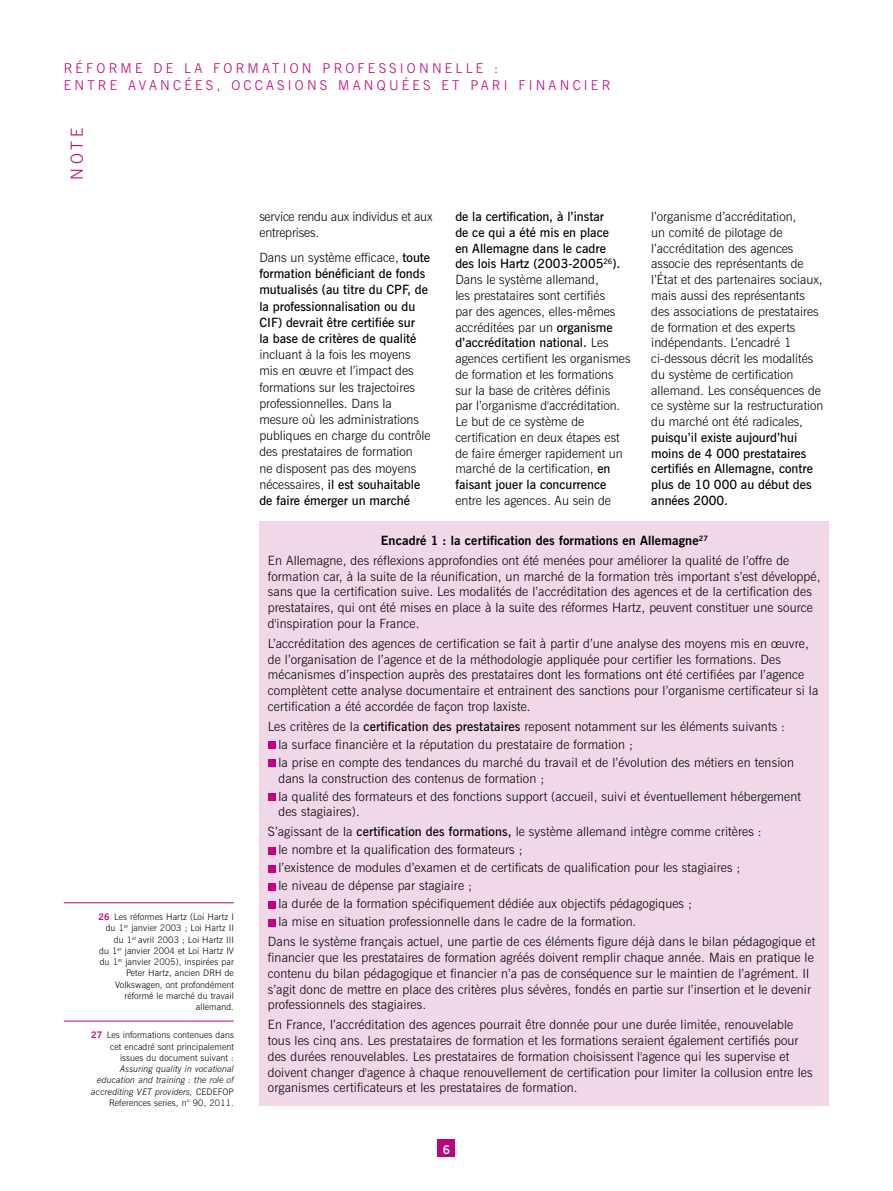
<style>
.page{position:relative;width:893px;height:1191px;background:#fff}
.page>*{position:absolute;margin:0;border:0;box-sizing:border-box;transform-origin:0 0}
.t1{font:300 16.5px "News Gothic BT";color:#c0027b}
._100_Titre_01{font:300 13.5px/16.5px "News Gothic BT";letter-spacing:.24em;color:#c0027b}
.TC{font:300 12.75px/15.8px "News Gothic BT";letter-spacing:.01em;color:#000}
.TC-2{font:700 12.75px "News Gothic BT";letter-spacing:.01em;color:#000}
.TC-3{font:300 12.75px/16.2px "News Gothic BT";letter-spacing:-.02em;color:#000}
.Normal_e{font:700 12px "News Gothic BT";color:#fff}
._500_Notes{font:300 9px/11.2px "News Gothic BT";letter-spacing:.01em;color:#000;text-align:right}
.s1{font-weight:700;color:#c0027b}
.s2{font-style:italic}
.s3{font-weight:600}
</style>
<div class="page">
<div style="left:438px;top:1140px;width:17px;height:17px;background:#c0027b"></div>
<hr style="left:64px;top:902px;width:170px;height:1px;background:#c0027b">
<hr style="left:64px;top:1020px;width:170px;height:1px;background:#c0027b">
<div style="left:259px;top:521px;width:570px;height:585px;background:#f1d8e9"></div>
<div style="left:268px;top:741px;width:7px;height:8px;background:#c0027b"></div>
<div style="left:268px;top:759px;width:7px;height:8px;background:#c0027b"></div>
<div style="left:268px;top:793px;width:7px;height:7px;background:#c0027b"></div>
<div style="left:268px;top:847px;width:7px;height:7px;background:#c0027b"></div>
<div style="left:268px;top:865px;width:7px;height:7px;background:#c0027b"></div>
<div style="left:268px;top:883px;width:7px;height:7px;background:#c0027b"></div>
<div style="left:268px;top:901px;width:7px;height:7px;background:#c0027b"></div>
<div style="left:268px;top:919px;width:7px;height:7px;background:#c0027b"></div>
<p class="_100_Titre_01" style="left:64px;top:60px;width:548px">RÉFORME DE LA FORMATION PROFESSIONNELLE :<br>ENTRE AVANCÉES, OCCASIONS MANQUÉES ET PARI FINANCIER</p>
<p class="t1" style="left:67px;top:180px;width:54px;rotate:-90deg">NOTE</p>
<p class="_500_Notes" style="left:99px;top:911px;width:137px"><span class="s1">26</span> Les réformes Hartz (Loi Hartz I du 1<sup>er</sup> janvier 2003 ; Loi Hartz II du 1<sup>er</sup> avril 2003 ; Loi Hartz III<br>du 1<sup>er</sup> janvier 2004 et Loi Hartz IV du 1<sup>er</sup> janvier 2005), inspirées par<br>Peter Hartz, ancien DRH de<br>Volkswagen, ont profondément réformé le marché du travail allemand.</p>
<p class="_500_Notes" style="left:91px;top:1029px;width:144px"><span class="s1">27</span> Les informations contenues dans cet encadré sont principalement issues du document suivant :<br><span class="s2">Assuring quality in vocational education and training : the role of accrediting VET providers,</span> CEDEFOP References series, n° 90, 2011.</p>
<p class="TC-3" style="left:259px;top:208px;width:175px">service rendu aux individus et aux entreprises.</p>
<p class="TC" style="left:259px;top:249px;width:173px;line-height:16.2px">Dans un système efficace, <span class="s3">toute formation bénéficiant de fonds mutualisés (au titre du CPF, de la professionnalisation ou du<br>CIF) devrait être certifiée sur<br>la base de critères de qualité </span>incluant à la fois les moyens mis en œuvre et l’impact des formations sur les trajectoires professionnelles. Dans la mesure où les administrations publiques en charge du contrôle des prestataires de formation<br>ne disposent pas des moyens nécessaires, <span class="s3">il est souhaitable de faire émerger un marché</span></p>
<p class="TC" style="left:455px;top:209px;width:177px"><span class="s3">de la certification, à l’instar<br>de ce qui a été mis en place<br>en Allemagne dans le cadre<br>des lois Hartz (2003-2005</span><sup>26</sup><span class="s3">).<br></span>Dans le système allemand,<br>les prestataires sont certifiés<br>par des agences, elles-mêmes accréditées par un <span class="s3">organisme d’accréditation national.</span> Les agences certifient les organismes de formation et les formations sur la base de critères définis par l’organisme d'accréditation.<br>Le but de ce système de certification en deux étapes est de faire émerger rapidement un marché de la certification, <span class="s3">en faisant jouer la concurrence </span>entre les agences. Au sein de</p>
<p class="TC" style="left:651px;top:209px;width:174px">l’organisme d’accréditation,<br>un comité de pilotage de l’accréditation des agences associe des représentants de l’État et des partenaires sociaux, mais aussi des représentants des associations de prestataires de formation et des experts indépendants. L’encadré 1 ci-dessous décrit les modalités du système de certification allemand. Les conséquences de ce système sur la restructuration du marché ont été radicales, <span class="s3">puisqu’il existe aujourd’hui moins de 4 000 prestataires certifiés en Allemagne, contre plus de 10 000 au début des années 2000.</span></p>
<p class="TC-2" style="left:381px;top:532px;width:329px">Encadré 1 : la certification des formations en Allemagne<sup>27</sup></p>
<p class="TC" style="left:268px;top:552px;width:554px">En Allemagne, des réflexions approfondies ont été menées pour améliorer la qualité de l’offre de formation car, à la suite de la réunification, un marché de la formation très important s’est développé, sans que la certification suive. Les modalités de l’accréditation des agences et de la certification des prestataires, qui ont été mises en place à la suite des réformes Hartz, peuvent constituer une source d'inspiration pour la France.</p>
<p class="TC" style="left:268px;top:635px;width:552px">L’accréditation des agences de certification se fait à partir d’une analyse des moyens mis en œuvre, de l’organisation de l’agence et de la méthodologie appliquée pour certifier les formations. Des mécanismes d’inspection auprès des prestataires dont les formations ont été certifiées par l’agence complètent cette analyse documentaire et entrainent des sanctions pour l’organisme certificateur si la certification a été accordée de façon trop laxiste.</p>
<p class="TC" style="left:268px;top:718px;width:519px">Les critères de la <span class="s3">certification des prestataires</span> reposent notamment sur les éléments suivants :</p>
<p class="TC" style="left:278px;top:736px;width:356px">la surface financière et la réputation du prestataire de formation ;</p>
<p class="TC" style="left:278px;top:754px;width:517px">la prise en compte des tendances du marché du travail et de l’évolution des métiers en tension dans la construction des contenus de formation ;</p>
<p class="TC" style="left:278px;top:788px;width:524px">la qualité des formateurs et des fonctions support (accueil, suivi et éventuellement hébergement des stagiaires).</p>
<p class="TC" style="left:268px;top:824px;width:495px">S’agissant de la <span class="s3">certification des formations,</span> le système allemand intègre comme critères :</p>
<p class="TC" style="left:278px;top:842px;width:246px">le nombre et la qualification des formateurs ;</p>
<p class="TC" style="left:278px;top:860px;width:463px">l’existence de modules d’examen et de certificats de qualification pour les stagiaires ;</p>
<p class="TC" style="left:278px;top:878px;width:195px">le niveau de dépense par stagiaire ;</p>
<p class="TC" style="left:278px;top:896px;width:415px">la durée de la formation spécifiquement dédiée aux objectifs pédagogiques ;</p>
<p class="TC" style="left:278px;top:914px;width:359px">la mise en situation professionnelle dans le cadre de la formation.</p>
<p class="TC" style="left:268px;top:934px;width:549px">Dans le système français actuel, une partie de ces éléments figure déjà dans le bilan pédagogique et financier que les prestataires de formation agréés doivent remplir chaque année. Mais en pratique le contenu du bilan pédagogique et financier n’a pas de conséquence sur le maintien de l’agrément. Il s’agit donc de mettre en place des critères plus sévères, fondés en partie sur l’insertion et le devenir professionnels des stagiaires.</p>
<p class="TC" style="left:268px;top:1017px;width:546px">En France, l’accréditation des agences pourrait être donnée pour une durée limitée, renouvelable tous les cinq ans. Les prestataires de formation et les formations seraient également certifiés pour des durées renouvelables. Les prestataires de formation choisissent l'agence qui les supervise et doivent changer d'agence à chaque renouvellement de certification pour limiter la collusion entre les organismes certificateurs et les prestataires de formation.</p>
<p class="Normal_e" style="left:443px;top:1142px;width:9px">6</p>
</div>
